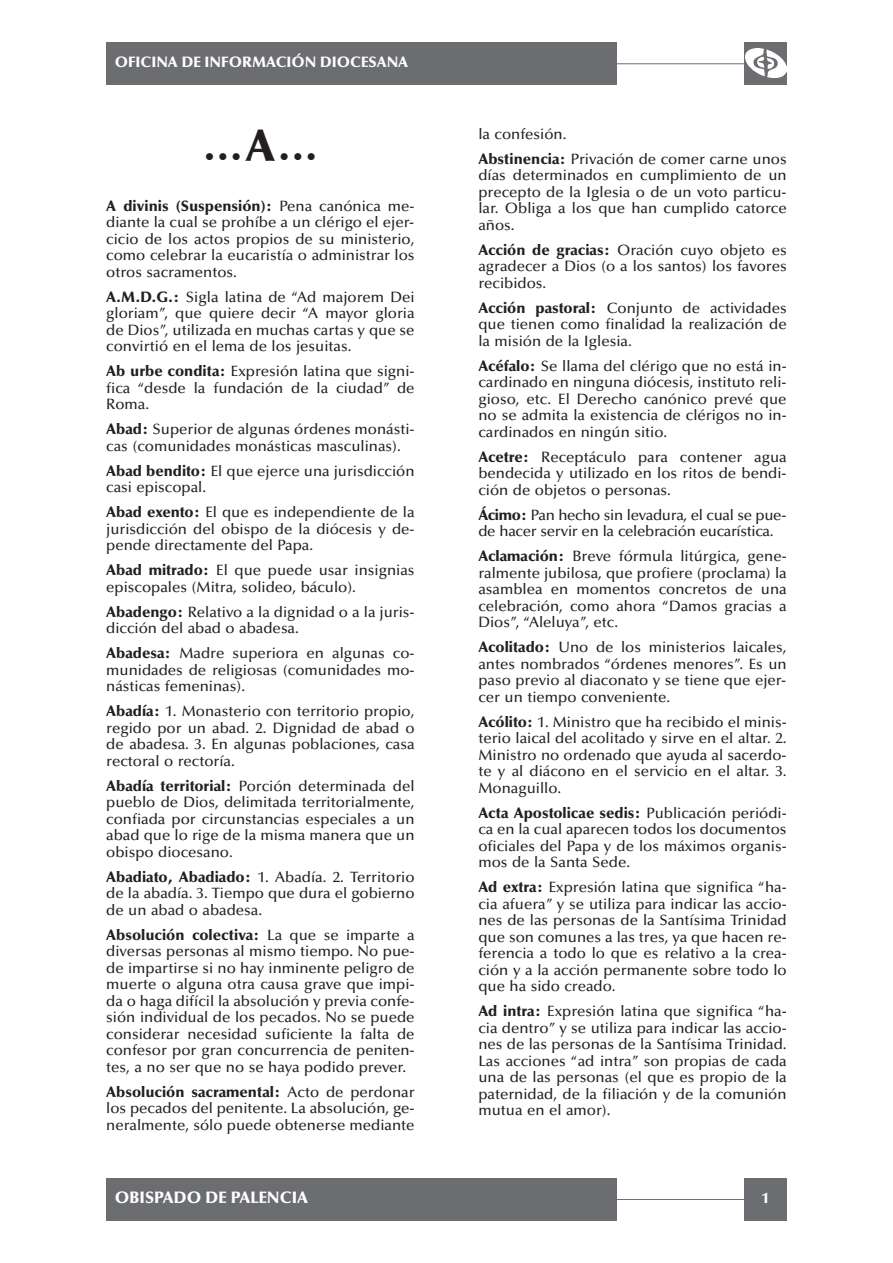
<style>
.page{position:relative;width:893px;height:1263px;background:#fff}
.page>*{position:absolute;margin:0;border:0;box-sizing:border-box;transform-origin:0 0}
.t1{font:900 45px "Optima LT Std";color:#231f20}
.t2{font:900 16.5px "Optima LT Std";color:#fff}
.t3{font:500 15px/16.5px "Optima LT Std";color:#231f20;text-align:justify}
.t4{font:500 15px/16.5px "Optima LT Std";letter-spacing:-.02em;color:#231f20}
.t5{font:900 15px "Optima LT Std";color:#fff}
.t6{font:12px "Wingdings";color:#231f20}
.s1{font-weight:900}
</style>
<div class="page">
<hr style="left:615px;top:1199px;width:131px;height:1px;background:#6c6d70">
<div style="left:106px;top:1178px;width:511px;height:43px;background:#6c6d70"></div>
<div style="left:744px;top:1178px;width:43px;height:43px;background:#6c6d70"></div>
<hr style="left:615px;top:63px;width:131px;height:1px;background:#6c6d70">
<div style="left:106px;top:43px;width:511px;height:42px;background:#6c6d70"></div>
<div style="left:744px;top:43px;width:43px;height:42px;background:#6c6d70"></div>
<img style="left:746px;top:49px;width:40px;height:28px">
<p class="t5" style="left:115px;top:56px;width:295px">OFICINA DE INFORMACIÓN DIOCESANA</p>
<p class="t1" style="left:245px;top:127px;width:32px">A</p>
<p class="t6" style="left:280px;top:150px;width:37px">●●●</p>
<p class="t3" style="left:106px;top:199px;width:310px"><span class="s1">A divinis (Suspensión):</span> Pena canónica me&shy;diante la cual se prohíbe a un clérigo el ejer&shy;cicio de los actos propios de su ministerio, como celebrar la eucaristía o administrar los otros sacramentos.</p>
<p class="t3" style="left:106px;top:290px;width:310px"><span class="s1">A.M.D.G.:</span> Sigla latina de “Ad majorem Dei gloriam”, que quiere decir “A mayor gloria de Dios”, utilizada en muchas cartas y que se convirtió en el lema de los jesuitas.</p>
<p class="t3" style="left:106px;top:364px;width:310px"><span class="s1">Ab urbe condita:</span> Expresión latina que signi&shy;fica “desde la fundación de la ciudad” de Roma.</p>
<p class="t3" style="left:106px;top:422px;width:310px"><span class="s1">Abad:</span> Superior de algunas órdenes monásti&shy;cas (comunidades monásticas masculinas).</p>
<p class="t3" style="left:106px;top:464px;width:310px"><span class="s1">Abad bendito:</span> El que ejerce una jurisdicción casi episcopal.</p>
<p class="t3" style="left:106px;top:505px;width:310px"><span class="s1">Abad exento:</span> El que es independiente de la jurisdicción del obispo de la diócesis y de&shy;pende directamente del Papa.</p>
<p class="t3" style="left:106px;top:563px;width:310px"><span class="s1">Abad mitrado:</span> El que puede usar insignias episcopales (Mitra, solideo, báculo).</p>
<p class="t3" style="left:106px;top:605px;width:310px"><span class="s1">Abadengo:</span> Relativo a la dignidad o a la juris&shy;dicción del abad o abadesa.</p>
<p class="t3" style="left:106px;top:646px;width:310px"><span class="s1">Abadesa:</span> Madre superiora en algunas co&shy;munidades de religiosas (comunidades mo&shy;násticas femeninas).</p>
<p class="t3" style="left:106px;top:704px;width:310px"><span class="s1">Abadía:</span> 1. Monasterio con territorio propio, regido por un abad. 2. Dignidad de abad o de abadesa. 3. En algunas poblaciones, casa rectoral o rectoría.</p>
<p class="t3" style="left:106px;top:779px;width:310px"><span class="s1">Abadía territorial:</span> Porción determinada del pueblo de Dios, delimitada territorialmente, confiada por circunstancias especiales a un abad que lo rige de la misma manera que un obispo diocesano.</p>
<p class="t3" style="left:106px;top:870px;width:310px"><span class="s1">Abadiato, Abadiado:</span> 1. Abadía. 2. Territorio de la abadía. 3. Tiempo que dura el gobierno de un abad o abadesa.</p>
<p class="t3" style="left:106px;top:928px;width:310px"><span class="s1">Absolución colectiva:</span> La que se imparte a diversas personas al mismo tiempo. No pue&shy;de impartirse si no hay inminente peligro de muerte o alguna otra causa grave que impi&shy;da o haga difícil la absolución y previa confe&shy;sión individual de los pecados. No se puede considerar necesidad suficiente la falta de confesor por gran concurrencia de peniten&shy;tes, a no ser que no se haya podido prever.</p>
<p class="t3" style="left:106px;top:1085px;width:310px"><span class="s1">Absolución sacramental:</span> Acto de perdonar los pecados del penitente. La absolución, ge&shy;neralmente, sólo puede obtenerse mediante</p>
<p class="t6" style="left:205px;top:150px;width:37px">●●●</p>
<p class="t3" style="left:478px;top:123px;width:310px;line-height:25px">la confesión.<br><span class="s1">Abstinencia:</span> Privación de comer carne unos</p>
<p class="t3" style="left:478px;top:168px;width:310px">días determinados en cumplimiento de un precepto de la Iglesia o de un voto particu&shy;lar. Obliga a los que han cumplido catorce años.</p>
<p class="t3" style="left:478px;top:243px;width:310px"><span class="s1">Acción de gracias:</span> Oración cuyo objeto es agradecer a Dios (o a los santos) los favores recibidos.</p>
<p class="t3" style="left:478px;top:301px;width:310px"><span class="s1">Acción pastoral:</span> Conjunto de actividades que tienen como finalidad la realización de la misión de la Iglesia.</p>
<p class="t3" style="left:478px;top:359px;width:310px"><span class="s1">Acéfalo:</span> Se llama del clérigo que no está in&shy;cardinado en ninguna diócesis, instituto reli&shy;gioso, etc. El Derecho canónico prevé que no se admita la existencia de clérigos no in&shy;cardinados en ningún sitio.</p>
<p class="t3" style="left:478px;top:450px;width:310px"><span class="s1">Acetre:</span> Receptáculo para contener agua bendecida y utilizado en los ritos de bendi&shy;ción de objetos o personas.</p>
<p class="t4" style="left:478px;top:508px;width:309px"><span class="s1">Ácimo:</span> Pan hecho sin levadura, el cual se pue&shy;de hacer servir en la celebración eucarística.</p>
<p class="t3" style="left:478px;top:549px;width:310px"><span class="s1">Aclamación:</span> Breve fórmula litúrgica, gene&shy;ralmente jubilosa, que profiere (proclama) la asamblea en momentos concretos de una celebración, como ahora “Damos gracias a Dios”, “Aleluya”, etc.</p>
<p class="t3" style="left:478px;top:640px;width:310px"><span class="s1">Acolitado:</span> Uno de los ministerios laicales, antes nombrados “órdenes menores”. Es un paso previo al diaconato y se tiene que ejer&shy;cer un tiempo conveniente.</p>
<p class="t3" style="left:478px;top:715px;width:310px"><span class="s1">Acólito:</span> 1. Ministro que ha recibido el minis&shy;terio laical del acolitado y sirve en el altar. 2.<br>Ministro no ordenado que ayuda al sacerdo&shy;te y al diácono en el servicio en el altar. 3.<br>Monaguillo.</p>
<p class="t3" style="left:478px;top:806px;width:310px"><span class="s1">Acta Apostolicae sedis:</span> Publicación periódi&shy;ca en la cual aparecen todos los documentos oficiales del Papa y de los máximos organis&shy;mos de la Santa Sede.</p>
<p class="t3" style="left:478px;top:880px;width:310px"><span class="s1">Ad extra:</span> Expresión latina que significa “ha&shy;cia afuera” y se utiliza para indicar las accio&shy;nes de las personas de la Santísima Trinidad que son comunes a las tres, ya que hacen re&shy;ferencia a todo lo que es relativo a la crea&shy;ción y a la acción permanente sobre todo lo que ha sido creado.</p>
<p class="t3" style="left:478px;top:1004px;width:310px"><span class="s1">Ad intra:</span> Expresión latina que significa “ha&shy;cia dentro” y se utiliza para indicar las accio&shy;nes de las personas de la Santísima Trinidad.<br>Las acciones “ad intra” son propias de cada una de las personas (el que es propio de la paternidad, de la filiación y de la comunión mutua en el amor).</p>
<p class="t2" style="left:115px;top:1191px;width:195px">OBISPADO DE PALENCIA</p>
<p class="t5" style="left:762px;top:1192px;width:9px">1</p>
</div>
